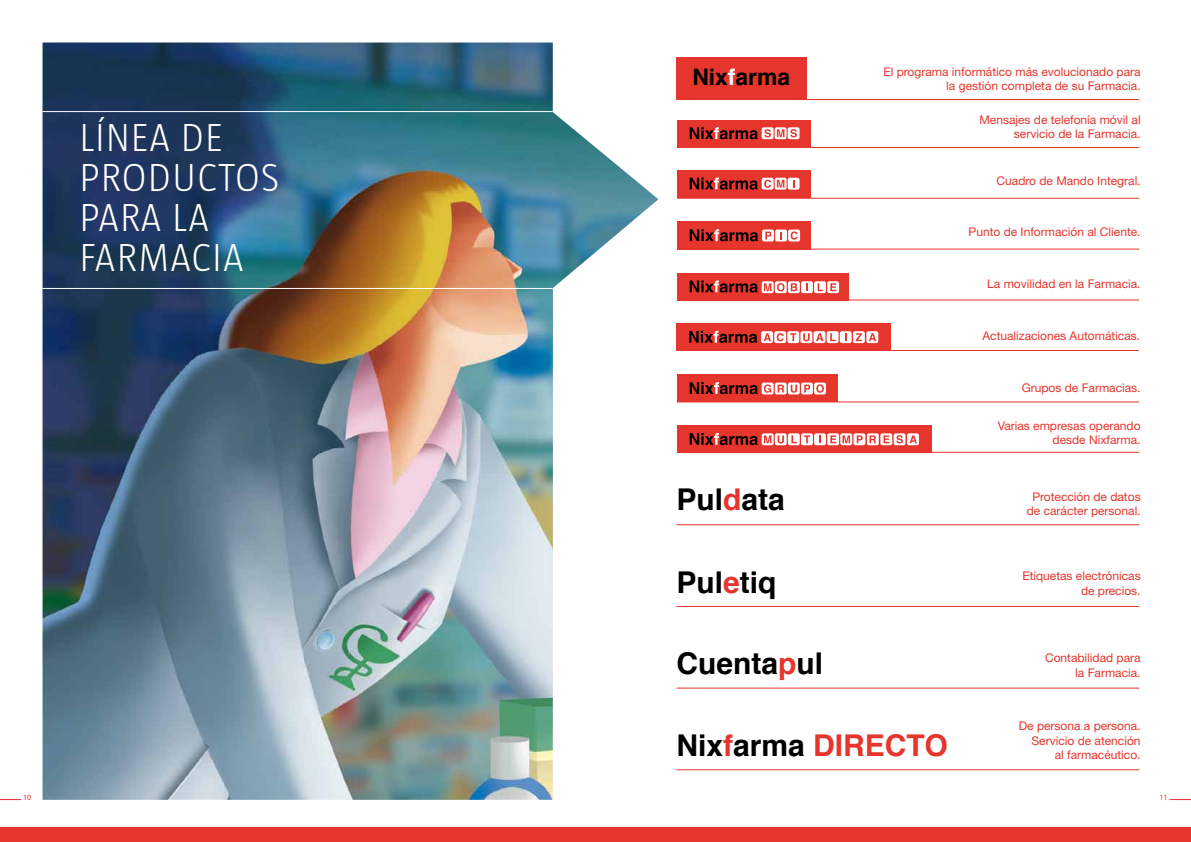
<style>
.page{position:relative;width:1191px;height:842px;background:#fff}
.page>*{position:absolute;margin:0;border:0;box-sizing:border-box;transform-origin:0 0}
.t1{font:300 40px/40px "Taz Barcelona";letter-spacing:.04em;color:#fff}
.t2{font:700 30px "Helvetica";color:#000}
.t3{font:700 30px "Helvetica";color:#e5352c}
.t4{font:700 22.9px "Helvetica";color:#000}
.t5{font:12px/14.4px "Helvetica Neue LT Std";color:#e5352c;text-align:right}
.t6{font:8px "Myriad Pro";color:#e5352c}
.s1{color:#fff}
.s2{color:#e5352c}
.s3{color:#000}
</style>
<div class="page">
<svg style="left:0;top:799px;width:21px;height:1px"></svg>
<div style="left:0;top:828px;width:1191px;height:14px;background:#e5352c"></div>
<svg style="left:1169px;top:799px;width:22px;height:1px"></svg>
<img style="left:43px;top:43px;width:615px;height:757px">
<hr style="left:43px;top:288px;width:510px;height:1px;background:#fff">
<hr style="left:43px;top:111px;width:510px;height:1px;background:#fff">
<hr style="left:677px;top:147px;width:462px;height:1px;background:#e5352c">
<hr style="left:677px;top:198px;width:462px;height:1px;background:#e5352c">
<hr style="left:677px;top:249px;width:462px;height:1px;background:#e5352c">
<hr style="left:677px;top:299px;width:462px;height:1px;background:#e5352c">
<hr style="left:676px;top:350px;width:462px;height:1px;background:#e5352c">
<hr style="left:677px;top:401px;width:462px;height:1px;background:#e5352c">
<hr style="left:677px;top:452px;width:462px;height:1px;background:#e5352c">
<hr style="left:677px;top:99px;width:462px;height:1px;background:#e5352c">
<div style="left:676px;top:57px;width:130px;height:43px;background:#e5352c"></div>
<hr style="left:676px;top:524px;width:463px;height:1px;background:#e5352c">
<hr style="left:676px;top:606px;width:463px;height:1px;background:#e5352c">
<hr style="left:676px;top:688px;width:463px;height:1px;background:#e5352c">
<hr style="left:676px;top:769px;width:463px;height:1px;background:#e5352c">
<div style="left:677px;top:120px;width:133px;height:27px;background:#e5352c"></div>
<svg style="left:689px;top:127px;width:68px;height:12px"></svg>
<div style="left:761px;top:127px;width:12px;height:12px;background:#fff;border-radius:2px"></div>
<svg style="left:764px;top:129px;width:7px;height:8px"></svg>
<svg style="left:774px;top:127px;width:12px;height:12px"></svg>
<svg style="left:777px;top:129px;width:7px;height:8px"></svg>
<div style="left:787px;top:127px;width:12px;height:12px;background:#fff;border-radius:2px"></div>
<svg style="left:790px;top:129px;width:7px;height:8px"></svg>
<div style="left:677px;top:170px;width:133px;height:28px;background:#e5352c"></div>
<svg style="left:689px;top:177px;width:68px;height:13px"></svg>
<div style="left:761px;top:178px;width:12px;height:12px;background:#fff;border-radius:2px"></div>
<svg style="left:764px;top:180px;width:7px;height:8px"></svg>
<svg style="left:774px;top:178px;width:12px;height:12px"></svg>
<svg style="left:777px;top:180px;width:7px;height:8px"></svg>
<svg style="left:787px;top:178px;width:12px;height:12px"></svg>
<div style="left:677px;top:273px;width:172px;height:27px;background:#e5352c"></div>
<svg style="left:689px;top:280px;width:68px;height:13px"></svg>
<svg style="left:761px;top:281px;width:12px;height:12px"></svg>
<svg style="left:764px;top:283px;width:7px;height:8px"></svg>
<svg style="left:775px;top:281px;width:11px;height:12px"></svg>
<svg style="left:777px;top:283px;width:7px;height:8px"></svg>
<svg style="left:788px;top:281px;width:11px;height:12px"></svg>
<svg style="left:790px;top:283px;width:7px;height:8px"></svg>
<svg style="left:801px;top:281px;width:12px;height:12px"></svg>
<div style="left:814px;top:281px;width:12px;height:12px;background:#fff;border-radius:2px"></div>
<svg style="left:817px;top:283px;width:6px;height:8px"></svg>
<svg style="left:827px;top:281px;width:12px;height:12px"></svg>
<svg style="left:830px;top:283px;width:6px;height:8px"></svg>
<div style="left:676px;top:323px;width:214px;height:28px;background:#e5352c"></div>
<svg style="left:689px;top:331px;width:68px;height:12px"></svg>
<div style="left:761px;top:331px;width:12px;height:12px;background:#fff;border-radius:2px"></div>
<svg style="left:774px;top:331px;width:12px;height:12px"></svg>
<svg style="left:763px;top:333px;width:20px;height:8px"></svg>
<div style="left:787px;top:331px;width:12px;height:12px;background:#fff;border-radius:2px"></div>
<svg style="left:790px;top:333px;width:6px;height:8px"></svg>
<svg style="left:800px;top:331px;width:12px;height:12px"></svg>
<svg style="left:803px;top:333px;width:6px;height:8px"></svg>
<div style="left:813px;top:331px;width:12px;height:12px;background:#fff;border-radius:2px"></div>
<svg style="left:816px;top:333px;width:7px;height:8px"></svg>
<div style="left:826px;top:331px;width:12px;height:12px;background:#fff;border-radius:2px"></div>
<svg style="left:830px;top:333px;width:5px;height:8px"></svg>
<svg style="left:839px;top:331px;width:12px;height:12px"></svg>
<svg style="left:853px;top:331px;width:12px;height:12px"></svg>
<svg style="left:856px;top:333px;width:6px;height:8px"></svg>
<div style="left:866px;top:331px;width:12px;height:12px;background:#fff;border-radius:2px"></div>
<svg style="left:869px;top:333px;width:7px;height:8px"></svg>
<div style="left:677px;top:425px;width:254px;height:28px;background:#e5352c"></div>
<svg style="left:689px;top:433px;width:68px;height:12px"></svg>
<svg style="left:761px;top:433px;width:12px;height:12px"></svg>
<svg style="left:764px;top:435px;width:7px;height:8px"></svg>
<div style="left:775px;top:433px;width:11px;height:12px;background:#fff;border-radius:2px"></div>
<svg style="left:777px;top:435px;width:7px;height:8px"></svg>
<div style="left:788px;top:433px;width:11px;height:12px;background:#fff;border-radius:2px"></div>
<svg style="left:791px;top:435px;width:6px;height:8px"></svg>
<div style="left:801px;top:433px;width:12px;height:12px;background:#fff;border-radius:2px"></div>
<svg style="left:803px;top:435px;width:7px;height:8px"></svg>
<div style="left:814px;top:433px;width:12px;height:12px;background:#fff;border-radius:2px"></div>
<svg style="left:819px;top:435px;width:2px;height:8px"></svg>
<svg style="left:827px;top:433px;width:12px;height:12px"></svg>
<svg style="left:830px;top:435px;width:6px;height:8px"></svg>
<svg style="left:840px;top:433px;width:12px;height:12px"></svg>
<svg style="left:842px;top:435px;width:8px;height:8px"></svg>
<div style="left:853px;top:433px;width:12px;height:12px;background:#fff;border-radius:2px"></div>
<svg style="left:856px;top:435px;width:6px;height:8px"></svg>
<svg style="left:880px;top:433px;width:12px;height:12px"></svg>
<div style="left:867px;top:433px;width:11px;height:12px;background:#fff;border-radius:2px"></div>
<svg style="left:883px;top:435px;width:6px;height:8px"></svg>
<svg style="left:869px;top:435px;width:7px;height:8px"></svg>
<div style="left:893px;top:433px;width:12px;height:12px;background:#fff;border-radius:2px"></div>
<svg style="left:896px;top:435px;width:7px;height:8px"></svg>
<div style="left:907px;top:433px;width:12px;height:12px;background:#fff;border-radius:2px"></div>
<svg style="left:909px;top:435px;width:8px;height:8px"></svg>
<div style="left:677px;top:374px;width:160px;height:28px;background:#e5352c"></div>
<svg style="left:689px;top:382px;width:68px;height:12px"></svg>
<svg style="left:761px;top:383px;width:12px;height:11px"></svg>
<svg style="left:764px;top:384px;width:7px;height:9px"></svg>
<svg style="left:775px;top:383px;width:11px;height:11px"></svg>
<svg style="left:777px;top:385px;width:7px;height:7px"></svg>
<svg style="left:788px;top:383px;width:11px;height:11px"></svg>
<svg style="left:790px;top:385px;width:7px;height:8px"></svg>
<svg style="left:801px;top:383px;width:12px;height:11px"></svg>
<svg style="left:804px;top:385px;width:6px;height:7px"></svg>
<div style="left:814px;top:383px;width:12px;height:11px;background:#fff;border-radius:2px"></div>
<svg style="left:816px;top:384px;width:8px;height:9px"></svg>
<div style="left:677px;top:222px;width:133px;height:28px;background:#e5352c"></div>
<svg style="left:689px;top:229px;width:69px;height:12px"></svg>
<svg style="left:762px;top:230px;width:12px;height:11px"></svg>
<svg style="left:765px;top:232px;width:6px;height:7px"></svg>
<div style="left:775px;top:230px;width:12px;height:11px;background:#fff;border-radius:2px"></div>
<svg style="left:780px;top:232px;width:2px;height:7px"></svg>
<div style="left:788px;top:230px;width:12px;height:11px;background:#fff;border-radius:2px"></div>
<svg style="left:790px;top:231px;width:7px;height:9px"></svg>
<h1 class="t1" style="left:80px;top:118px;width:201px">LÍNEA DE<br>PRODUCTOS<br>PARA LA<br>FARMACIA</h1>
<h3 class="t4" style="left:692px;top:58px;width:99px">Nix<span class="s1">f</span>arma</h3>
<p class="t5" style="left:883px;top:64px;width:259px">El programa informático más evolucionado para</p>
<p class="t5" style="left:946px;top:78px;width:196px">la gestión completa de su Farmacia.</p>
<p class="t5" style="left:979px;top:112px;width:163px">Mensajes de telefonía móvil al servicio de la Farmacia.</p>
<p class="t5" style="left:996px;top:173px;width:146px">Cuadro de Mando Integral.</p>
<p class="t5" style="left:968px;top:225px;width:174px">Punto de Información al Cliente.</p>
<p class="t5" style="left:987px;top:277px;width:155px">La movilidad en la Farmacia.</p>
<p class="t5" style="left:982px;top:328px;width:159px">Actualizaciones Automáticas.</p>
<p class="t5" style="left:1021px;top:380px;width:120px">Grupos de Farmacias.</p>
<p class="t5" style="left:997px;top:418px;width:144px">Varias empresas operando desde Nixfarma.</p>
<h2 class="t2" style="left:676px;top:476px;width:110px">Pul<span class="s2">d</span>ata</h2>
<p class="t5" style="left:1026px;top:489px;width:115px;text-align:center">Protección de datos de carácter personal.</p>
<h2 class="t2" style="left:676px;top:558px;width:102px">Pul<span class="s2">e</span>tiq</h2>
<p class="t5" style="left:1022px;top:569px;width:120px">Etiquetas electrónicas de precios.</p>
<h2 class="t2" style="left:676px;top:639px;width:148px">Cuenta<span class="s2">p</span>ul</h2>
<p class="t5" style="left:1045px;top:651px;width:97px">Contabilidad para la Farmacia.</p>
<h2 class="t3" style="left:676px;top:721px;width:273px"><span class="s3">Nix</span>f<span class="s3">arma</span> DIRECTO</h2>
<p class="t5" style="left:1018px;top:719px;width:123px">De persona a persona.<br>Servicio de atención<br>al farmacéutico.</p>
<p class="t6" style="left:23px;top:793px;width:10px">10</p>
<p class="t6" style="left:1159px;top:793px;width:10px">11</p>
</div>
